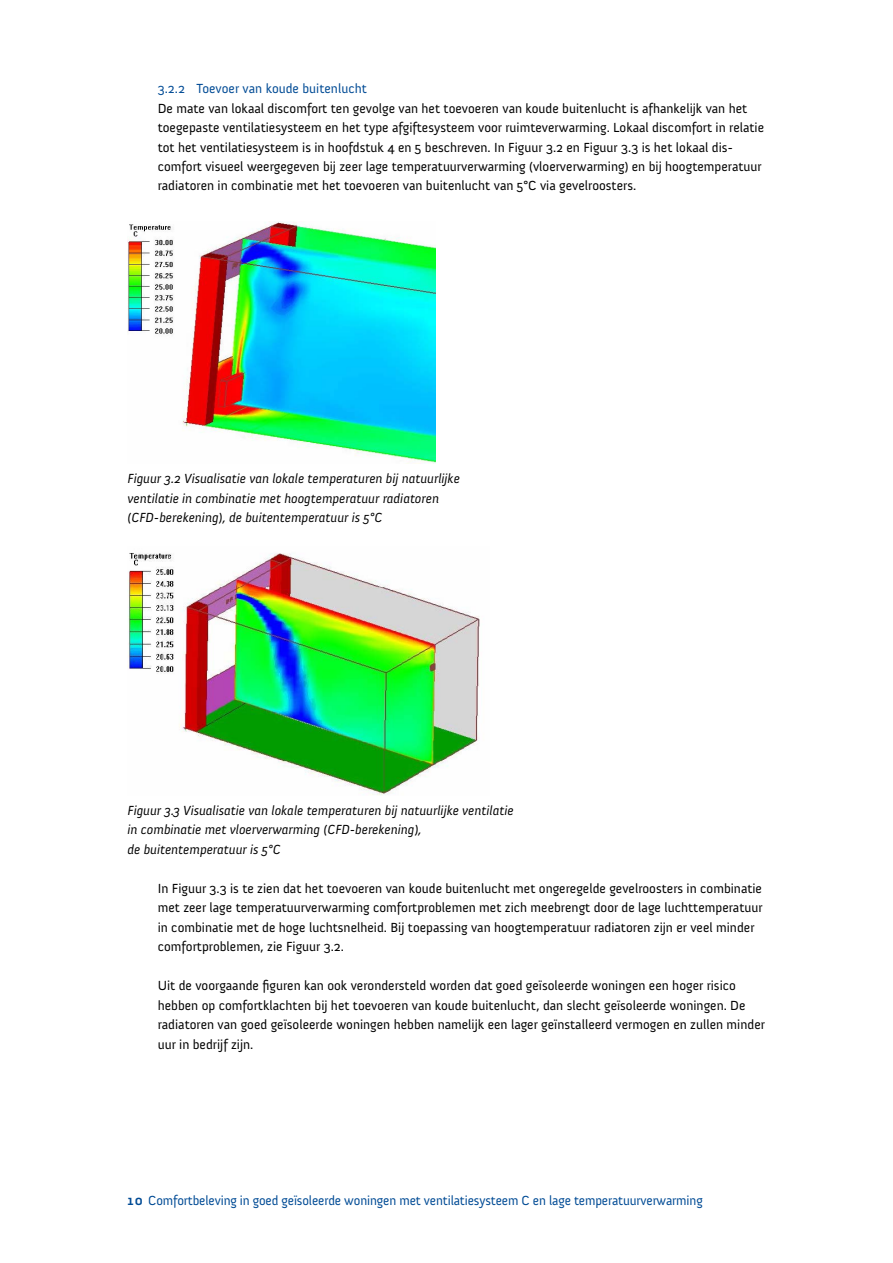
<style>
.page{position:relative;width:893px;height:1263px;background:#fff}
.page>*{position:absolute;margin:0;border:0;box-sizing:border-box;transform-origin:0 0}
.t1{font:13.5px/19.5px "Anivers";color:#000}
.t2{font:italic 13.5px/19.5px "Anivers";color:#000}
.t3{font:13.5px "Anivers";letter-spacing:-.01em;color:#004b95}
.s1{font-weight:700}
</style>
<div class="page">
<img style="left:128px;top:222px;width:307px;height:242px">
<img style="left:128px;top:553px;width:352px;height:242px">
<p class="t3" style="left:158px;top:81px;width:211px">3.2.2 Toevoer van koude buitenlucht</p>
<p class="t1" style="left:158px;top:98px;width:608px">De mate van lokaal discomfort ten gevolge van het toevoeren van koude buitenlucht is afhankelijk van het toegepaste ventilatiesysteem en het type afgiftesysteem voor ruimteverwarming. Lokaal discomfort in relatie tot het ventilatiesysteem is in hoofdstuk 4 en 5 beschreven. In Figuur 3.2 en Figuur 3.3 is het lokaal dis&shy;comfort visueel weergegeven bij zeer lage temperatuurverwarming (vloerverwarming) en bij hoogtemperatuur radiatoren in combinatie met het toevoeren van buitenlucht van 5°C via gevelroosters.</p>
<p class="t2" style="left:128px;top:469px;width:334px">Figuur 3.2 Visualisatie van lokale temperaturen bij natuurlijke ventilatie in combinatie met hoogtemperatuur radiatoren (CFD-berekening), de buitentemperatuur is 5°C</p>
<p class="t2" style="left:128px;top:800px;width:387px">Figuur 3.3 Visualisatie van lokale temperaturen bij natuurlijke ventilatie in combinatie met vloerverwarming (CFD-berekening),<br>de buitentemperatuur is 5°C</p>
<p class="t1" style="left:158px;top:878px;width:606px">In Figuur 3.3 is te zien dat het toevoeren van koude buitenlucht met ongeregelde gevelroosters in combinatie met zeer lage temperatuurverwarming comfortproblemen met zich meebrengt door de lage luchttemperatuur in combinatie met de hoge luchtsnelheid. Bij toepassing van hoogtemperatuur radiatoren zijn er veel minder comfortproblemen, zie Figuur 3.2.</p>
<p class="t1" style="left:158px;top:976px;width:609px">Uit de voorgaande figuren kan ook verondersteld worden dat goed geïsoleerde woningen een hoger risico hebben op comfortklachten bij het toevoeren van koude buitenlucht, dan slecht geïsoleerde woningen. De radiatoren van goed geïsoleerde woningen hebben namelijk een lager geïnstalleerd vermogen en zullen minder uur in bedrijf zijn.</p>
<p class="t3" style="left:128px;top:1193px;width:577px"><span class="s1">10</span> Comfortbeleving in goed geïsoleerde woningen met ventilatiesysteem C en lage temperatuurverwarming</p>
</div>
